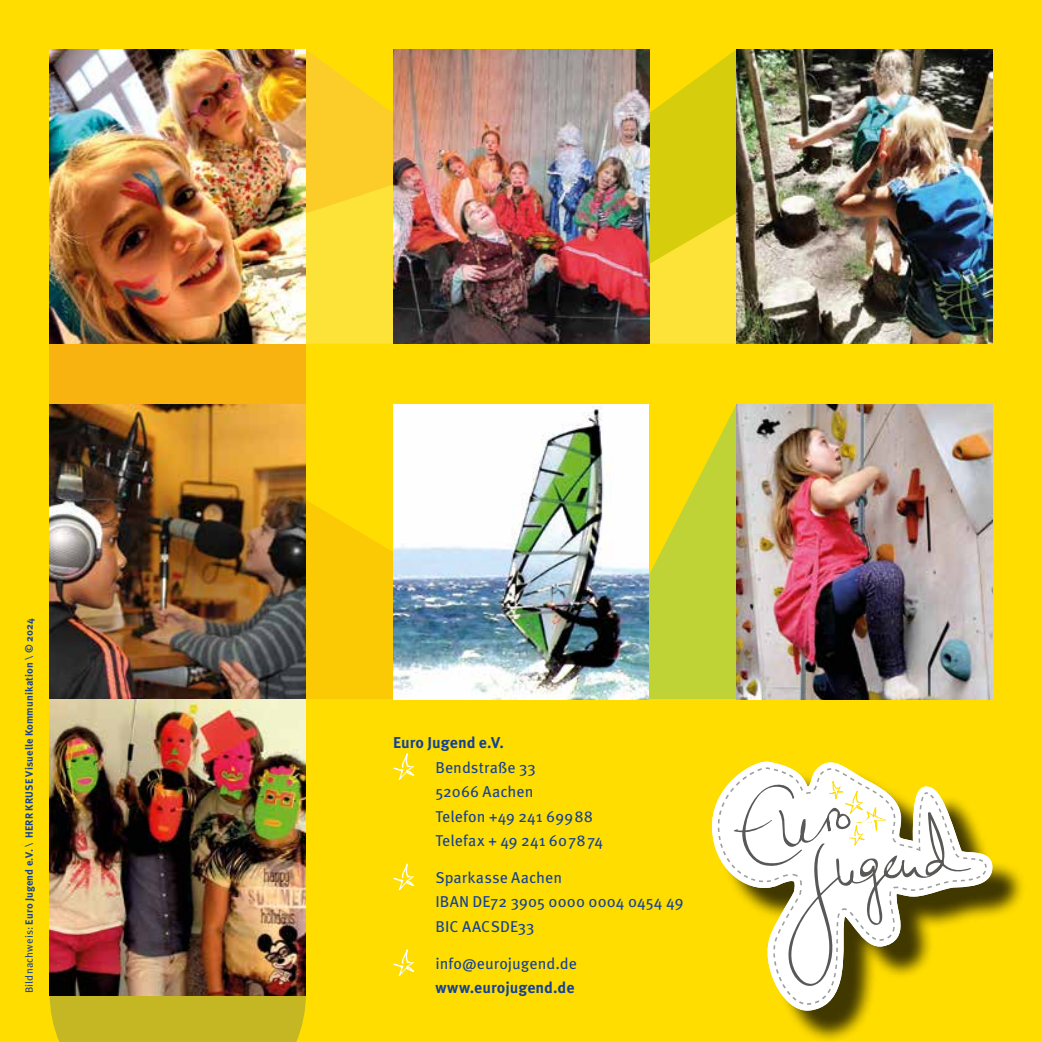
<style>
.page{position:relative;width:1042px;height:1042px;background:#fd0}
.page>*{position:absolute;margin:0;border:0;box-sizing:border-box;transform-origin:0 0}
.t1{font:15.75px/24.5px "Meta Pro";letter-spacing:.005em;color:#164194}
.t2{font:700 15.75px "Meta Pro";letter-spacing:.005em;color:#164194}
.t3{font:700 10.5px "Meta Pro";letter-spacing:.015em;color:#164194}
.s1{font-weight:400}
</style>
<div class="page">
<div style="left:50px;top:995px;width:256px;height:47px;background:#c5b624"></div>
<svg style="left:393px;top:753px;width:22px;height:27px"></svg>
<svg style="left:393px;top:863px;width:22px;height:27px"></svg>
<svg style="left:393px;top:949px;width:22px;height:27px"></svg>
<svg style="left:306px;top:50px;width:87px;height:294px;background:#fcd92b"></svg>
<svg style="left:649px;top:50px;width:87px;height:294px;background:#e4d31d"></svg>
<div style="left:50px;top:344px;width:256px;height:61px;background:#f9b311"></div>
<svg style="left:649px;top:405px;width:87px;height:294px"></svg>
<svg style="left:306px;top:500px;width:87px;height:199px;background:#fccc03"></svg>
<div style="left:720px;top:770px;width:306px;height:272px;background:#000;opacity:.75"></div>
<svg style="left:712px;top:761px;width:281px;height:250px"></svg>
<svg style="left:715px;top:764px;width:275px;height:244px"></svg>
<img style="left:50px;top:50px;width:256px;height:294px">
<img style="left:393px;top:50px;width:256px;height:294px">
<img style="left:736px;top:50px;width:256px;height:294px">
<img style="left:50px;top:405px;width:256px;height:294px">
<img style="left:393px;top:405px;width:256px;height:294px">
<img style="left:736px;top:405px;width:256px;height:294px">
<img style="left:50px;top:699px;width:256px;height:296px">
<p class="t3" style="left:21px;top:993px;width:376px;rotate:-90deg"><span class="s1">Bildnachweis:</span> Euro Jugend e.V. <span class="s1">\</span> HERR KRUSE Visuelle Kommunikation <span class="s1">\</span> © 2024</p>
<p class="t2" style="left:393px;top:730px;width:112px">Euro Jugend e.V.</p>
<p class="t1" style="left:435px;top:754px;width:170px">Bendstraße 33<br>52066 Aachen<br>Telefon +49 241 69988<br>Telefax + 49 241 607874</p>
<p class="t1" style="left:435px;top:864px;width:250px">Sparkasse Aachen<br>IBAN DE72 3905 0000 0004 0454 49<br>BIC AACSDE33</p>
<p class="t1" style="left:435px;top:950px;width:143px">info@eurojugend.de</p>
<p class="t2" style="left:435px;top:975px;width:141px">www.eurojugend.de</p>
</div>
